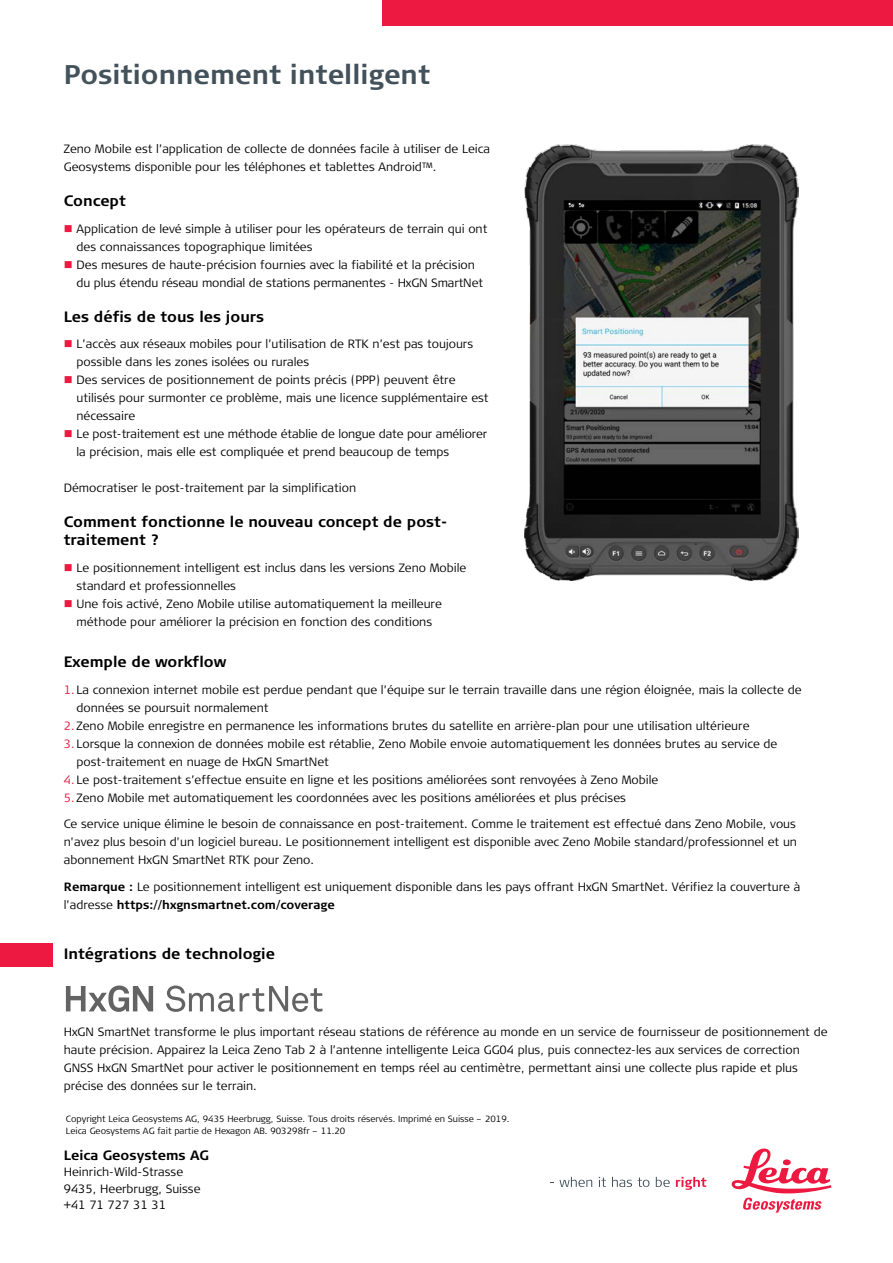
<style>
.page{position:relative;width:893px;height:1263px;background:#fff}
.page>*{position:absolute;margin:0;border:0;box-sizing:border-box;transform-origin:0 0}
.t1{font:700 27px "Signa Column";color:#43525a}
.t2{font:700 15px/18px "Signa Column";color:#000}
.t3{font:700 13.5px "Signa Column";color:#000}
.t4{font:300 12px/18px "Signa Column";color:#000}
.t5{font:300 9px/12px "Signa Column";color:#000}
.s1{color:#ed1941}
.s2{font-weight:700}
</style>
<div class="page">
<div style="left:383px;top:0;width:510px;height:26px;background:#ed1941"></div>
<div style="left:0;top:943px;width:52px;height:23px;background:#ed1941"></div>
<svg style="left:559px;top:1177px;width:33px;height:10px"></svg>
<svg style="left:599px;top:1177px;width:7px;height:10px"></svg>
<svg style="left:612px;top:1177px;width:37px;height:10px"></svg>
<svg style="left:656px;top:1177px;width:14px;height:10px"></svg>
<svg style="left:676px;top:1177px;width:30px;height:13px"></svg>
<svg style="left:732px;top:1148px;width:99px;height:64px"></svg>
<img style="left:524px;top:144px;width:274px;height:437px">
<svg style="left:66px;top:985px;width:87px;height:27px"></svg>
<svg style="left:166px;top:985px;width:156px;height:27px"></svg>
<h1 class="t1" style="left:64px;top:57px;width:368px">Positionnement intelligent</h1>
<p class="t4" style="left:64px;top:140px;width:428px">Zeno Mobile est l’application de collecte de données facile à utiliser de Leica<br>Geosystems disponible pour les téléphones et tablettes Android™.</p>
<p class="t2" style="left:64px;top:192px;width:64px">Concept</p>
<p class="t4" style="left:77px;top:220px;width:412px;text-indent:-13px"><span class="s1">■</span> Application de levé simple à utiliser pour les opérateurs de terrain qui ont des connaissances topographique limitées</p>
<p class="t4" style="left:77px;top:256px;width:408px;text-indent:-13px"><span class="s1">■</span> Des mesures de haute-précision fournies avec la fiabilité et la précision du plus étendu réseau mondial de stations permanentes - HxGN SmartNet</p>
<p class="t2" style="left:64px;top:308px;width:202px">Les défis de tous les jours</p>
<p class="t4" style="left:77px;top:335px;width:398px;text-indent:-13px"><span class="s1">■</span> L’accès aux réseaux mobiles pour l’utilisation de RTK n’est pas toujours possible dans les zones isolées ou rurales</p>
<p class="t4" style="left:77px;top:371px;width:414px;text-indent:-13px"><span class="s1">■</span> Des services de positionnement de points précis (PPP) peuvent être utilisés pour surmonter ce problème, mais une licence supplémentaire est nécessaire</p>
<p class="t4" style="left:77px;top:425px;width:412px;text-indent:-13px"><span class="s1">■</span> Le post-traitement est une méthode établie de longue date pour améliorer la précision, mais elle est compliquée et prend beaucoup de temps</p>
<p class="t4" style="left:64px;top:479px;width:294px">Démocratiser le post-traitement par la simplification</p>
<p class="t2" style="left:64px;top:513px;width:385px">Comment fonctionne le nouveau concept de post&shy;traitement ?</p>
<p class="t4" style="left:77px;top:559px;width:391px;text-indent:-13px"><span class="s1">■</span> Le positionnement intelligent est inclus dans les versions Zeno Mobile standard et professionnelles</p>
<p class="t4" style="left:64px;top:595px;width:380px;text-align:center"><span class="s1">■</span> Une fois activé, Zeno Mobile utilise automatiquement la meilleure méthode pour améliorer la précision en fonction des conditions</p>
<p class="t2" style="left:64px;top:653px;width:164px">Exemple de workflow</p>
<p class="t4" style="left:77px;top:681px;width:726px;text-indent:-13px"><span class="s1">1.</span> La connexion internet mobile est perdue pendant que l’équipe sur le terrain travaille dans une région éloignée, mais la collecte de données se poursuit normalement</p>
<p class="t4" style="left:64px;top:717px;width:687px"><span class="s1">2.</span> Zeno Mobile enregistre en permanence les informations brutes du satellite en arrière-plan pour une utilisation ultérieure</p>
<p class="t4" style="left:77px;top:735px;width:702px;text-indent:-13px"><span class="s1">3.</span> Lorsque la connexion de données mobile est rétablie, Zeno Mobile envoie automatiquement les données brutes au service de post-traitement en nuage de HxGN SmartNet</p>
<p class="t4" style="left:64px;top:771px;width:596px"><span class="s1">4.</span> Le post-traitement s’effectue ensuite en ligne et les positions améliorées sont renvoyées à Zeno Mobile</p>
<p class="t4" style="left:64px;top:789px;width:564px"><span class="s1">5.</span> Zeno Mobile met automatiquement les coordonnées avec les positions améliorées et plus précises</p>
<p class="t4" style="left:64px;top:815px;width:735px;text-align:justify">Ce service unique élimine le besoin de connaissance en post-traitement. Comme le traitement est effectué dans Zeno Mobile, vous n'avez plus besoin d'un logiciel bureau. Le positionnement intelligent est disponible avec Zeno Mobile standard/professionnel et un abonnement HxGN SmartNet RTK pour Zeno.</p>
<p class="t4" style="left:64px;top:878px;width:738px"><span class="s2">Remarque :</span> Le positionnement intelligent est uniquement disponible dans les pays offrant HxGN SmartNet. Vérifiez la couverture à l’adresse <span class="s2">https://hxgnsmartnet.com/coverage</span></p>
<p class="t2" style="left:64px;top:945px;width:213px">Intégrations de technologie</p>
<p class="t4" style="left:64px;top:1023px;width:765px">HxGN SmartNet transforme le plus important réseau stations de référence au monde en un service de fournisseur de positionnement de haute précision. Appairez la Leica Zeno Tab 2 à l’antenne intelligente Leica GG04 plus, puis connectez-les aux services de correction GNSS HxGN SmartNet pour activer le positionnement en temps réel au centimètre, permettant ainsi une collecte plus rapide et plus précise des données sur le terrain.</p>
<p class="t5" style="left:66px;top:1113px;width:445px">Copyright Leica Geosystems AG, 9435 Heerbrugg, Suisse. Tous droits réservés. Imprimé en Suisse – 2019.<br>Leica Geosystems AG fait partie de Hexagon AB. 903298fr – 11.20</p>
<p class="t3" style="left:64px;top:1146px;width:147px">Leica Geosystems AG</p>
<p class="t4" style="left:64px;top:1164px;width:138px;line-height:16.5px">Heinrich-Wild-Strasse<br>9435, Heerbrugg, Suisse +41 71 727 31 31</p>
</div>
